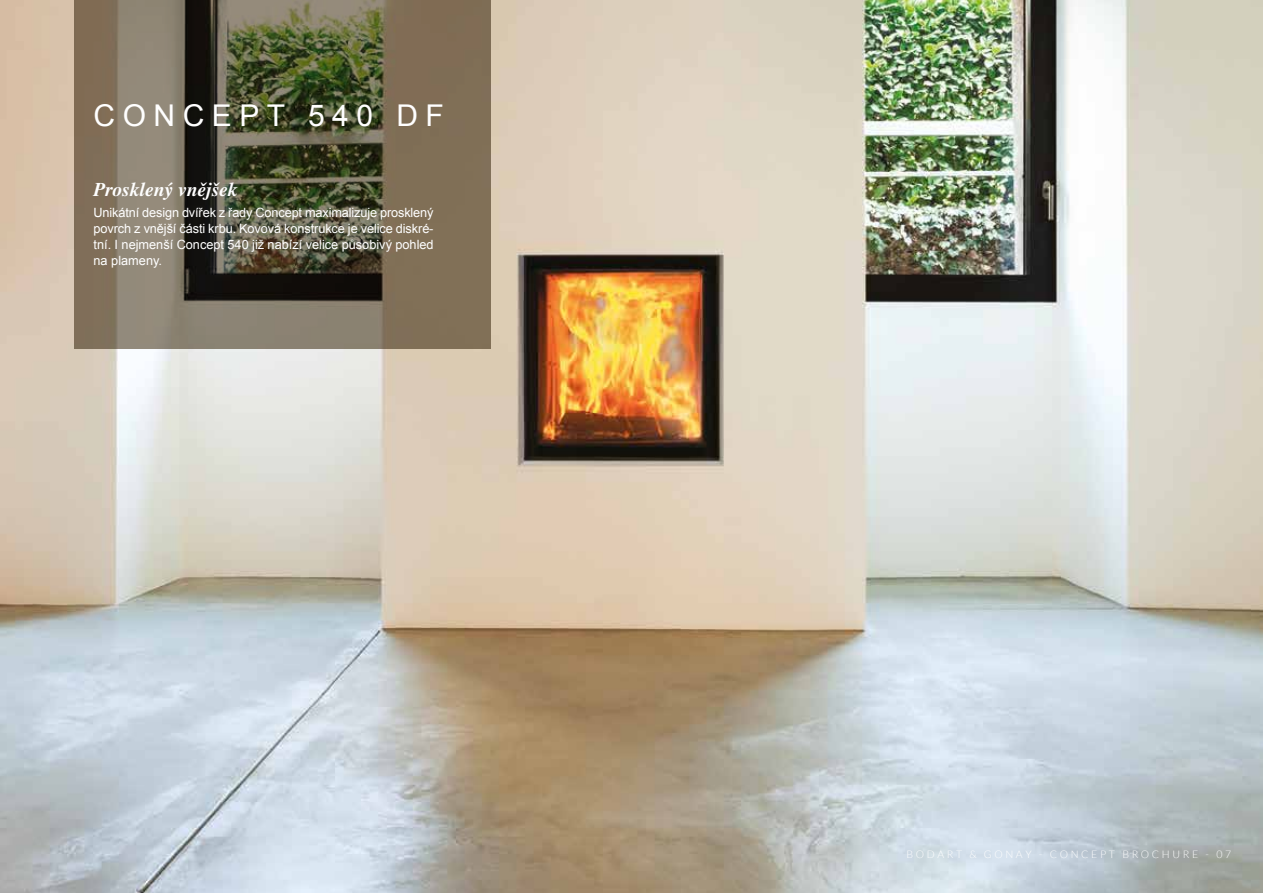
<style>
.page{position:relative;width:1263px;height:893px;background:#fff}
.page>*{position:absolute;margin:0;border:0;box-sizing:border-box;transform-origin:0 0}
.t1{font:30px "Arial";letter-spacing:.25em;color:#fff}
.t2{font:italic 700 19.5px "STIX General";color:#fff}
.t3{font:12.75px/16.2px "Arial";color:#fff;text-align:justify}
.t4{font:300 10.5px "Lato";letter-spacing:.25em;color:#fff}
</style>
<div class="page">
<img style="left:1px;top:0;width:1262px;height:893px">
<img style="left:0;top:0;width:1px;height:893px">
<svg style="left:74px;top:0;width:416px;height:349px;background:#6c644e"></svg>
<h1 class="t1" style="left:94px;top:96px;width:352px">CONCEPT 540 DF</h1>
<h2 class="t2" style="left:94px;top:177px;width:146px">Prosklený vnějšek</h2>
<p class="t3" style="left:94px;top:204px;width:342px">Unikátní design dvířek z řady Concept maximalizuje prosklený povrch z vnější části krbu. Kovová konstrukce je velice diskré&shy;tní. I nejmenší Concept 540 již nabízí velice působivý pohled na plameny.</p>
<p class="t4" style="left:906px;top:849px;width:326px">BODART &amp; GONAY - CONCEPT BROCHURE - 07</p>
</div>
